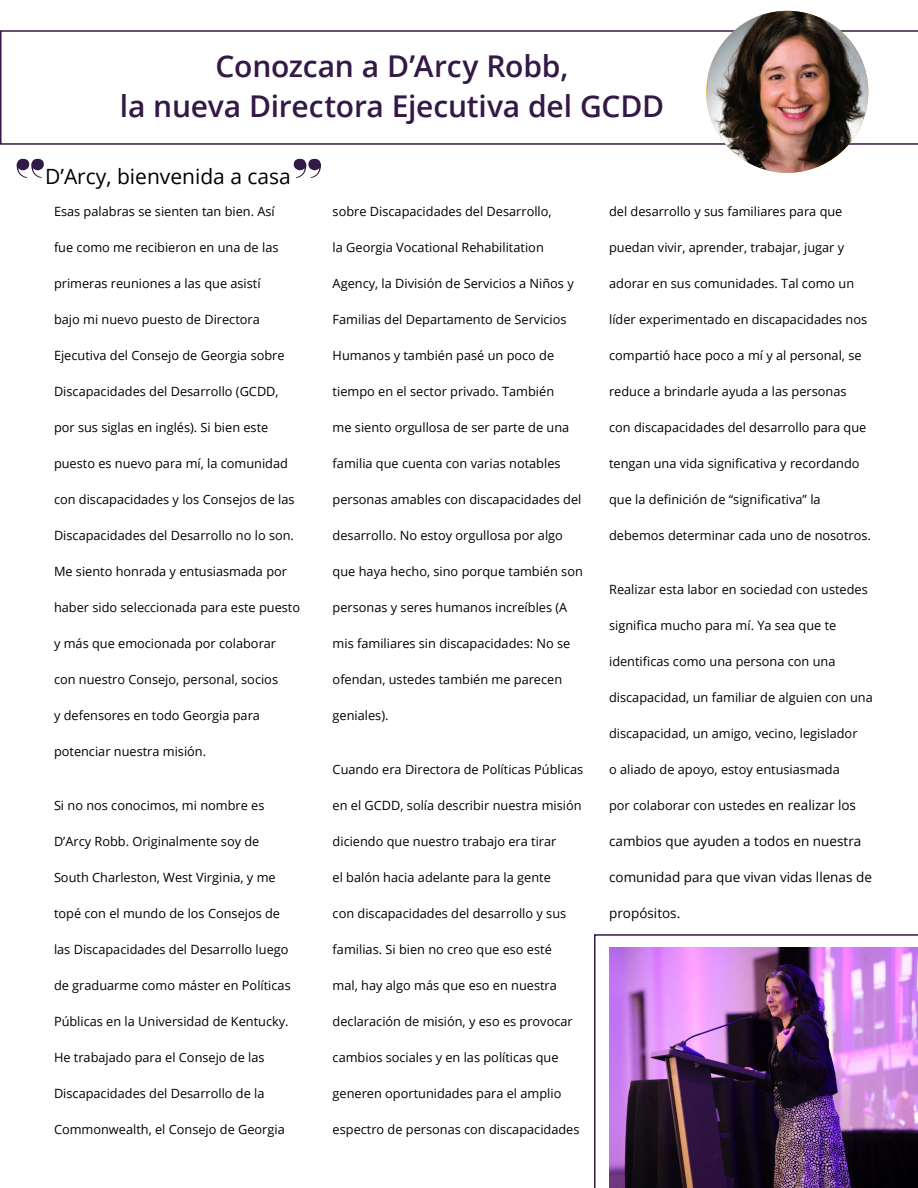
<style>
.page{position:relative;width:918px;height:1188px;background:#fff}
.page>*{position:absolute;margin:0;border:0;box-sizing:border-box;transform-origin:0 0}
.t1{font:600 30px/40.5px "Open Sans";letter-spacing:-.005em;color:#331946;text-align:center}
.t2{font:21px "Open Sans";color:#000}
.t3{font:13.5px "Open Sans";color:#000}
.t4{font:12.75px "Open Sans";color:#000}
.s1{font-size:13.5px}
</style>
<div class="page">
<svg style="left:17px;top:159px;width:27px;height:19px"></svg>
<svg style="left:294px;top:159px;width:27px;height:19px"></svg>
<svg style="left:0;top:30px;width:918px;height:115px"></svg>
<img style="left:594px;top:934px;width:324px;height:254px">
<svg style="left:703px;top:10px;width:90px;height:135px"></svg>
<img style="left:707px;top:11px;width:164px;height:162px">
<h1 class="t1" style="left:120px;top:45px;width:546px">Conozcan a D’Arcy Robb,<br>la nueva Directora Ejecutiva del GCDD</h1>
<h2 class="t2" style="left:45px;top:162px;width:247px">D’Arcy, bienvenida a casa</h2>
<p class="t4" style="left:54px;top:203px;width:222px">Esas palabras se sienten tan bien. Así</p>
<p class="t4" style="left:54px;top:239px;width:226px">fue como me recibieron en una de las</p>
<p class="t4" style="left:54px;top:275px;width:208px">primeras reuniones a las que asistí</p>
<p class="t4" style="left:54px;top:311px;width:207px">bajo mi nuevo puesto de Directora</p>
<p class="t4" style="left:54px;top:347px;width:232px">Ejecutiva del Consejo de Georgia sobre</p>
<p class="t4" style="left:54px;top:383px;width:226px">Discapacidades del Desarrollo (GCDD,</p>
<p class="t4" style="left:54px;top:419px;width:216px">por sus siglas en inglés). Si bien este</p>
<p class="t4" style="left:54px;top:455px;width:236px">puesto es nuevo para mí, la comunidad</p>
<p class="t4" style="left:54px;top:491px;width:242px">con discapacidades y los Consejos de las</p>
<p class="t4" style="left:54px;top:527px;width:242px">Discapacidades del Desarrollo no lo son.</p>
<p class="t4" style="left:54px;top:563px;width:235px">Me siento honrada y entusiasmada por</p>
<p class="t4" style="left:54px;top:599px;width:248px">haber sido seleccionada para este puesto</p>
<p class="t4" style="left:54px;top:635px;width:224px">y más que emocionada por colaborar</p>
<p class="t4" style="left:54px;top:671px;width:226px">con nuestro Consejo, personal, socios</p>
<p class="t4" style="left:54px;top:707px;width:208px">y defensores en todo Georgia para</p>
<p class="t4" style="left:54px;top:743px;width:154px">potenciar nuestra misión.</p>
<p class="t4" style="left:54px;top:797px;width:212px">Si no nos conocimos, mi nombre es</p>
<p class="t4" style="left:54px;top:833px;width:207px">D’Arcy Robb. Originalmente soy de</p>
<p class="t4" style="left:54px;top:869px;width:223px">South Charleston, West Virginia, y me</p>
<p class="t4" style="left:54px;top:905px;width:228px">topé con el mundo de los Consejos de</p>
<p class="t4" style="left:54px;top:941px;width:236px">las Discapacidades del Desarrollo luego</p>
<p class="t4" style="left:54px;top:977px;width:238px">de graduarme como máster en Políticas</p>
<p class="t4" style="left:54px;top:1013px;width:236px">Públicas en la Universidad de Kentucky.</p>
<p class="t4" style="left:54px;top:1049px;width:212px">He trabajado para el Consejo de las</p>
<p class="t4" style="left:54px;top:1085px;width:212px">Discapacidades del Desarrollo de la</p>
<p class="t4" style="left:54px;top:1121px;width:232px">Commonwealth, el Consejo de Georgia</p>
<p class="t4" style="left:333px;top:203px;width:221px">sobre Discapacidades del Desarrollo,</p>
<p class="t4" style="left:333px;top:239px;width:213px">la Georgia Vocational Rehabilitation</p>
<p class="t4" style="left:333px;top:275px;width:243px">Agency, la División de Servicios a Niños y</p>
<p class="t4" style="left:333px;top:311px;width:236px">Familias del Departamento de Servicios</p>
<p class="t4" style="left:333px;top:347px;width:223px">Humanos y también pasé un poco de</p>
<p class="t4" style="left:333px;top:383px;width:223px">tiempo en el sector privado. También</p>
<p class="t4" style="left:333px;top:419px;width:238px">me siento orgullosa de ser parte de una</p>
<p class="t4" style="left:333px;top:455px;width:229px">familia que cuenta con varias notables</p>
<p class="t4" style="left:333px;top:491px;width:250px">personas amables con discapacidades del</p>
<p class="t4" style="left:333px;top:527px;width:232px">desarrollo. No estoy orgullosa por algo</p>
<p class="t4" style="left:333px;top:563px;width:252px">que haya hecho, sino porque también son</p>
<p class="t4" style="left:333px;top:599px;width:236px">personas y seres humanos increíbles (A</p>
<p class="t4" style="left:333px;top:635px;width:239px">mis familiares sin discapacidades: No se</p>
<p class="t4" style="left:333px;top:671px;width:231px">ofendan, ustedes también me parecen</p>
<p class="t4" style="left:333px;top:707px;width:57px">geniales).</p>
<p class="t4" style="left:333px;top:761px;width:252px">Cuando era Directora de Políticas Públicas</p>
<p class="t4" style="left:333px;top:797px;width:251px">en el GCDD, solía describir nuestra misión</p>
<p class="t4" style="left:333px;top:833px;width:225px">diciendo que nuestro trabajo era tirar</p>
<p class="t4" style="left:333px;top:869px;width:220px">el balón hacia adelante para la gente</p>
<p class="t4" style="left:333px;top:905px;width:235px">con discapacidades del desarrollo y sus</p>
<p class="t4" style="left:333px;top:941px;width:221px">familias. Si bien no creo que eso esté</p>
<p class="t4" style="left:333px;top:977px;width:226px">mal, hay algo más que eso en nuestra</p>
<p class="t4" style="left:333px;top:1013px;width:242px">declaración de misión, y eso es provocar</p>
<p class="t4" style="left:333px;top:1049px;width:227px">cambios sociales y en las políticas que</p>
<p class="t4" style="left:333px;top:1085px;width:230px">generen oportunidades para el amplio</p>
<p class="t4" style="left:333px;top:1121px;width:248px">espectro de personas con discapacidades</p>
<p class="t4" style="left:609px;top:203px;width:235px">del desarrollo y sus familiares para que</p>
<p class="t4" style="left:609px;top:239px;width:237px">puedan vivir, aprender, trabajar, jugar y</p>
<p class="t4" style="left:609px;top:275px;width:247px">adorar en sus comunidades. Tal como un</p>
<p class="t4" style="left:609px;top:311px;width:260px">líder experimentado en discapacidades nos</p>
<p class="t4" style="left:609px;top:347px;width:254px">compartió hace poco a mí y al personal, se</p>
<p class="t4" style="left:609px;top:383px;width:239px">reduce a brindarle ayuda a las personas</p>
<p class="t4" style="left:609px;top:419px;width:259px">con discapacidades del desarrollo para que</p>
<p class="t4" style="left:609px;top:455px;width:252px">tengan una vida significativa y recordando</p>
<p class="t4" style="left:609px;top:491px;width:213px">que la definición de “significativa” la</p>
<p class="t4" style="left:609px;top:527px;width:263px">debemos determinar cada uno de nosotros.</p>
<p class="t4" style="left:609px;top:581px;width:260px">Realizar esta labor en sociedad con ustedes</p>
<p class="t4" style="left:609px;top:617px;width:229px">significa mucho para mí. Ya sea que te</p>
<p class="t4" style="left:609px;top:653px;width:228px">identificas como una persona con una</p>
<p class="t4" style="left:609px;top:689px;width:265px">discapacidad, un familiar de alguien con una</p>
<p class="t4" style="left:609px;top:725px;width:250px">discapacidad, un amigo, vecino, legislador</p>
<p class="t4" style="left:609px;top:761px;width:232px">o aliado de apoyo, estoy entusiasmada</p>
<p class="t4" style="left:609px;top:797px;width:248px">por colaborar con ustedes <span class="s1">en realizar los</span></p>
<p class="t3" style="left:609px;top:832px;width:254px">cambios que ayuden a todos en nuestra</p>
<p class="t3" style="left:609px;top:868px;width:264px">comunidad para que vivan vidas llenas de</p>
<p class="t3" style="left:609px;top:904px;width:73px">propósitos.</p>
</div>
